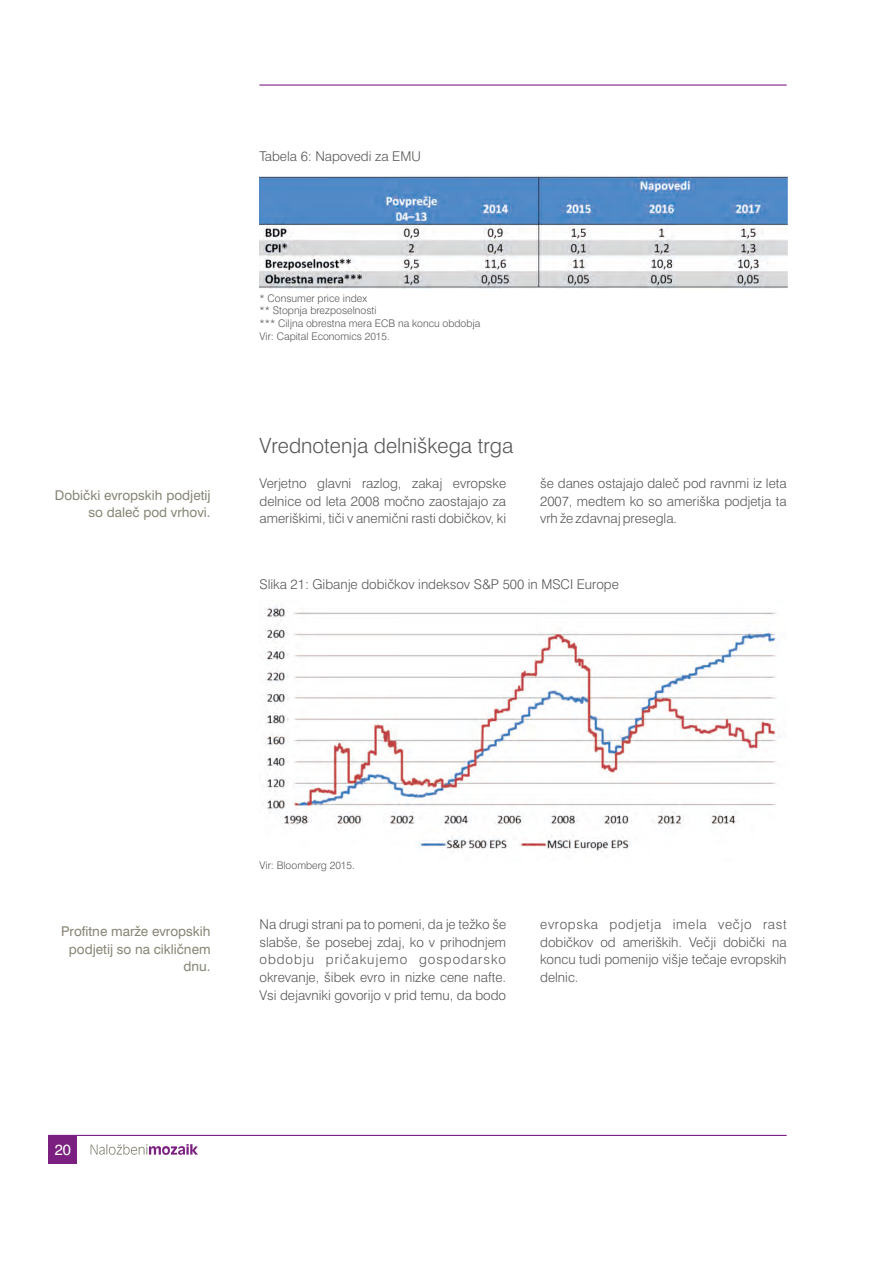
<style>
.page{position:relative;width:893px;height:1263px;background:#fff}
.page>*{position:absolute;margin:0;border:0;box-sizing:border-box;transform-origin:0 0}
.t1{font:300 21px "Swiss 721 BT";color:#575756}
.t2{font:15px "Swiss";color:#fff}
.t3{font:300 13.5px "Swiss 721 BT";color:#575756}
.t4{font:13.5px/17.9px "Swiss 721 BT";color:#878575;text-align:right}
.t5{font:300 13.5px "Swiss 721 BT";letter-spacing:.05em;color:#575756}
.t6{font:300 13.5px "Swiss 721 BT";letter-spacing:.07em;color:#575756}
.t7{font:300 10.5px/12.6px "Swiss 721 BT";color:#575756}
</style>
<div class="page">
<img style="left:260px;top:175px;width:527px;height:113px">
<img style="left:263px;top:604px;width:517px;height:248px">
<svg style="left:91px;top:1144px;width:107px;height:11px"></svg>
<div style="left:49px;top:1135px;width:28px;height:28px;background:#7b2080"></div>
<hr style="left:259px;top:84px;width:528px;height:2px;background:#832082">
<hr style="left:49px;top:1135px;width:738px;height:1px;background:#7b2080">
<p class="t3" style="left:260px;top:150px;width:163px">Tabela 6: Napovedi za EMU</p>
<p class="t4" style="left:55px;top:487px;width:157px">Dobički evropskih podjetij so daleč pod vrhovi.</p>
<p class="t7" style="left:260px;top:293px;width:222px">* Consumer price index<br>** Stopnja brezposelnosti<br>*** Ciljna obrestna mera ECB na koncu obdobja<br>Vir: Capital Economics 2015.</p>
<h1 class="t1" style="left:260px;top:437px;width:255px">Vrednotenja delniškega trga</h1>
<p class="t3" style="left:260px;top:477px;width:248px">Verjetno glavni razlog, zakaj evropske</p>
<p class="t3" style="left:540px;top:477px;width:248px">še danes ostajajo daleč pod ravnmi iz leta</p>
<p class="t3" style="left:260px;top:495px;width:248px">delnice od leta 2008 močno zaostajajo za</p>
<p class="t3" style="left:540px;top:495px;width:248px">2007, medtem ko so ameriška podjetja ta</p>
<p class="t3" style="left:260px;top:513px;width:248px">ameriškimi, tiči v anemični rasti dobičkov, ki</p>
<p class="t3" style="left:540px;top:513px;width:138px">vrh že zdavnaj presegla.</p>
<p class="t3" style="left:260px;top:579px;width:361px">Slika 21: Gibanje dobičkov indeksov S&amp;P 500 in MSCI Europe</p>
<p class="t4" style="left:61px;top:923px;width:151px">Profitne marže evropskih podjetij so na cikličnem dnu.</p>
<p class="t7" style="left:260px;top:860px;width:97px">Vir: Bloomberg 2015.</p>
<p class="t3" style="left:260px;top:918px;width:248px">Na drugi strani pa to pomeni, da je težko še</p>
<p class="t5" style="left:540px;top:918px;width:248px">evropska podjetja imela večjo rast</p>
<p class="t3" style="left:260px;top:936px;width:248px">slabše, še posebej zdaj, ko v prihodnjem</p>
<p class="t3" style="left:540px;top:936px;width:248px">dobičkov od ameriških. Večji dobički na</p>
<p class="t6" style="left:260px;top:954px;width:248px">obdobju pričakujemo gospodarsko</p>
<p class="t3" style="left:540px;top:954px;width:248px">koncu tudi pomenijo višje tečaje evropskih</p>
<p class="t3" style="left:260px;top:972px;width:248px">okrevanje, šibek evro in nizke cene nafte.</p>
<p class="t3" style="left:540px;top:972px;width:40px">delnic.</p>
<p class="t3" style="left:260px;top:990px;width:248px">Vsi dejavniki govorijo v prid temu, da bodo</p>
<p class="t2" style="left:55px;top:1144px;width:18px">20</p>
</div>
